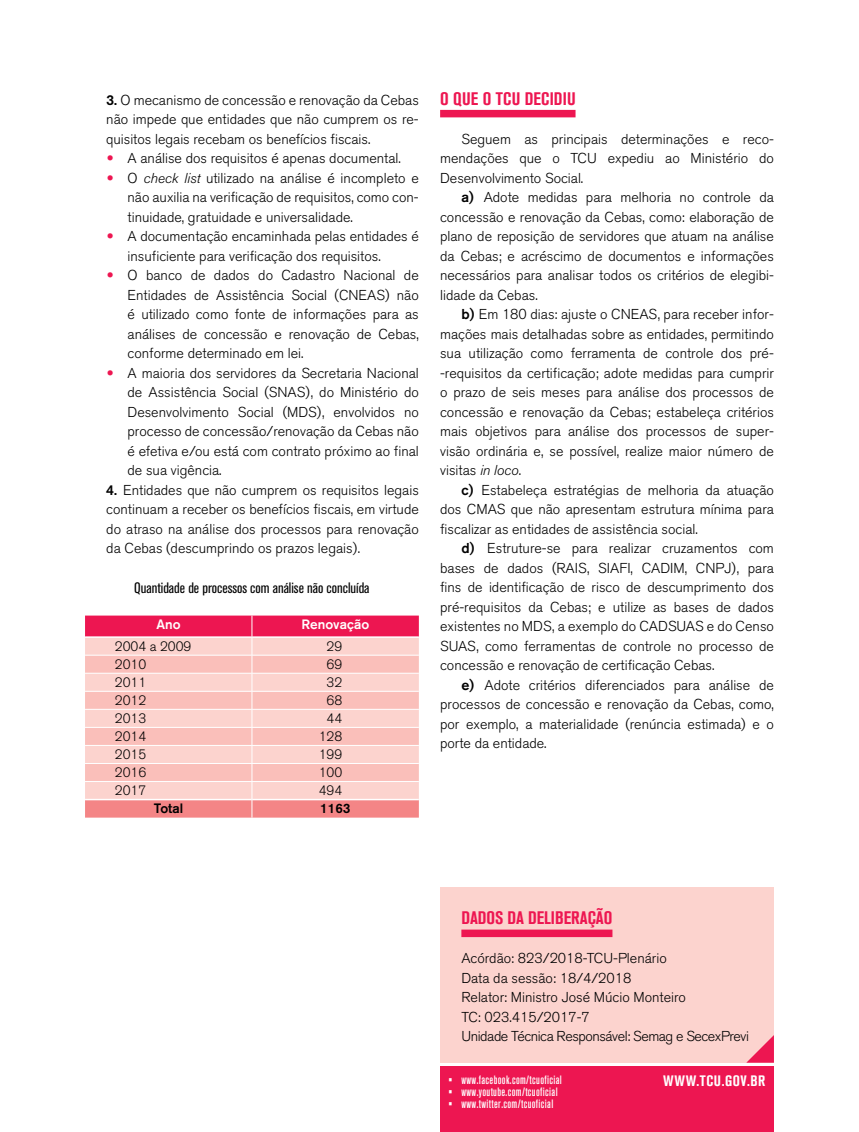
<style>
.page{position:relative;width:859px;height:1132px;background:#fff}
.page>*{position:absolute;margin:0;border:0;box-sizing:border-box;transform-origin:0 0}
.t1{font:700 condensed 18px "Akzidenz Grotesk BQ";color:#ed1651}
.t2{font:condensed 15px "Akzidenz Grotesk BQ";color:#000}
.t3{font:700 condensed 15px "Akzidenz Grotesk BQ";letter-spacing:.04em;color:#fff}
.t4{font:300 14.25px/19.5px "Akzidenz Grotesk BQ";color:#000;text-align:justify}
.t5{font:300 13.5px "Akzidenz Grotesk BQ";color:#000}
.t6{font:500 13.5px "Akzidenz Grotesk BQ";color:#fff}
.t7{font:500 13.5px "Akzidenz Grotesk BQ";color:#000}
.t8{font:12px "Akzidenz Grotesk BQ Md Cnd Alt";letter-spacing:.03em;color:#fff}
.s1{font-weight:500}
.s2{font-family:"Calibri";font-weight:400;font-size:16.5px;color:#ed1651}
.s3{font-style:italic}
</style>
<div class="page">
<div style="left:440px;top:1066px;width:334px;height:65px;background:#ed1651"></div>
<svg style="left:85px;top:615px;width:334px;height:202px;background:#f9b5b7"></svg>
<div style="left:440px;top:110px;width:135px;height:7px;background:#ed1651"></div>
<div style="left:440px;top:887px;width:334px;height:175px;background:#fcd3ce"></div>
<div style="left:461px;top:929px;width:151px;height:7px;background:#ed1651"></div>
<svg style="left:747px;top:1035px;width:27px;height:27px"></svg>
<p class="t4" style="left:106px;top:90px;width:314px"><span class="s1">3.</span> O mecanismo de concessão e renovação da Cebas não impede que entidades que não cumprem os re&shy;quisitos legais recebam os benefícios fiscais.</p>
<p class="t4" style="left:106px;top:149px;width:296px"><span class="s2">•</span> A análise dos requisitos é apenas documental.</p>
<p class="t4" style="left:128px;top:168px;width:293px;text-indent:-21px"><span class="s2">•</span> O <span class="s3">check list</span> utilizado na análise é incompleto e não auxilia na verificação de requisitos, como con&shy;tinuidade, gratuidade e universalidade.</p>
<p class="t4" style="left:128px;top:227px;width:293px;text-indent:-21px"><span class="s2">•</span> A documentação encaminhada pelas entidades é insuficiente para verificação dos requisitos.</p>
<p class="t4" style="left:128px;top:266px;width:293px;text-indent:-21px"><span class="s2">•</span> O banco de dados do Cadastro Nacional de Entidades de Assistência Social (CNEAS) não é utilizado como fonte de informações para as análises de concessão e renovação de Cebas, conforme determinado em lei.</p>
<p class="t4" style="left:128px;top:363px;width:293px;text-indent:-21px"><span class="s2">•</span> A maioria dos servidores da Secretaria Nacional de Assistência Social (SNAS), do Ministério do Desenvolvimento Social (MDS), envolvidos no processo de concessão/renovação da Cebas não é efetiva e/ou está com contrato próximo ao final de sua vigência.</p>
<p class="t4" style="left:106px;top:480px;width:314px"><span class="s1">4.</span> Entidades que não cumprem os requisitos legais continuam a receber os benefícios fiscais, em virtude do atraso na análise dos processos para renovação da Cebas (descumprindo os prazos legais).</p>
<p class="t2" style="left:134px;top:578px;width:237px">Quantidade de processos com análise não concluída</p>
<p class="t6" style="left:156px;top:616px;width:26px">Ano</p>
<p class="t6" style="left:302px;top:616px;width:69px">Renovação</p>
<p class="t5" style="left:115px;top:638px;width:78px">2004 a 2009</p>
<p class="t5" style="left:327px;top:638px;width:17px">29</p>
<p class="t5" style="left:115px;top:656px;width:33px">2010</p>
<p class="t5" style="left:327px;top:656px;width:17px">69</p>
<p class="t5" style="left:115px;top:674px;width:33px">2011</p>
<p class="t5" style="left:327px;top:674px;width:17px">32</p>
<p class="t5" style="left:115px;top:692px;width:33px">2012</p>
<p class="t5" style="left:327px;top:692px;width:17px">68</p>
<p class="t5" style="left:115px;top:710px;width:33px">2013</p>
<p class="t5" style="left:327px;top:710px;width:17px">44</p>
<p class="t5" style="left:115px;top:728px;width:33px">2014</p>
<p class="t5" style="left:319px;top:728px;width:25px">128</p>
<p class="t5" style="left:115px;top:746px;width:33px">2015</p>
<p class="t5" style="left:319px;top:746px;width:25px">199</p>
<p class="t5" style="left:115px;top:764px;width:33px">2016</p>
<p class="t5" style="left:319px;top:764px;width:25px">100</p>
<p class="t5" style="left:115px;top:782px;width:33px">2017</p>
<p class="t5" style="left:319px;top:782px;width:25px">494</p>
<p class="t7" style="left:154px;top:800px;width:31px">Total</p>
<p class="t7" style="left:320px;top:800px;width:32px">1163</p>
<p class="t1" style="left:440px;top:88px;width:137px">O QUE O TCU DECIDIU</p>
<p class="t4" style="left:440px;top:129px;width:335px;text-indent:21px">Seguem as principais determinações e reco&shy;mendações que o TCU expediu ao Ministério do Desenvolvimento Social.</p>
<p class="t4" style="left:440px;top:188px;width:335px;text-indent:21px"><span class="s1">a)</span> Adote medidas para melhoria no controle da concessão e renovação da Cebas, como: elaboração de plano de reposição de servidores que atuam na análise da Cebas; e acréscimo de documentos e informações necessários para analisar todos os critérios de elegibi&shy;lidade da Cebas.</p>
<p class="t4" style="left:440px;top:305px;width:335px;text-indent:21px"><span class="s1">b)</span> Em 180 dias: ajuste o CNEAS, para receber infor&shy;mações mais detalhadas sobre as entidades, permitindo sua utilização como ferramenta de controle dos pré--requisitos da certificação; adote medidas para cumprir o prazo de seis meses para análise dos processos de concessão e renovação da Cebas; estabeleça critérios mais objetivos para análise dos processos de super&shy;visão ordinária e, se possível, realize maior número de visitas <span class="s3">in loco</span>.</p>
<p class="t4" style="left:440px;top:480px;width:335px;text-indent:21px"><span class="s1">c)</span> Estabeleça estratégias de melhoria da atuação dos CMAS que não apresentam estrutura mínima para fiscalizar as entidades de assistência social.</p>
<p class="t4" style="left:440px;top:539px;width:335px;text-indent:21px"><span class="s1">d)</span> Estruture-se para realizar cruzamentos com bases de dados (RAIS, SIAFI, CADIM, CNPJ), para fins de identificação de risco de descumprimento dos pré-requisitos da Cebas; e utilize as bases de dados existentes no MDS, a exemplo do CADSUAS e do Censo SUAS, como ferramentas de controle no processo de concessão e renovação de certificação Cebas.</p>
<p class="t4" style="left:440px;top:675px;width:335px;text-indent:21px"><span class="s1">e)</span> Adote critérios diferenciados para análise de processos de concessão e renovação da Cebas, como, por exemplo, a materialidade (renúncia estimada) e o porte da entidade.</p>
<p class="t1" style="left:461px;top:907px;width:153px">DADOS DA DELIBERAÇÃO</p>
<p class="t4" style="left:461px;top:948px;width:289px;text-align:left">Acórdão: 823/2018-TCU-Plenário<br>Data da sessão: 18/4/2018<br>Relator: Ministro José Múcio Monteiro<br>TC: 023.415/2017-7<br>Unidade Técnica Responsável: Semag e SecexPrevi</p>
<p class="t8" style="left:449px;top:1072px;width:115px">• www.facebook.com/tcuoficial</p>
<p class="t3" style="left:663px;top:1071px;width:104px">WWW.TCU.GOV.BR</p>
<p class="t8" style="left:449px;top:1084px;width:111px">• www.youtube.com/tcuoficial</p>
<p class="t8" style="left:449px;top:1096px;width:106px">• www.twitter.com/tcuoficial</p>
</div>
